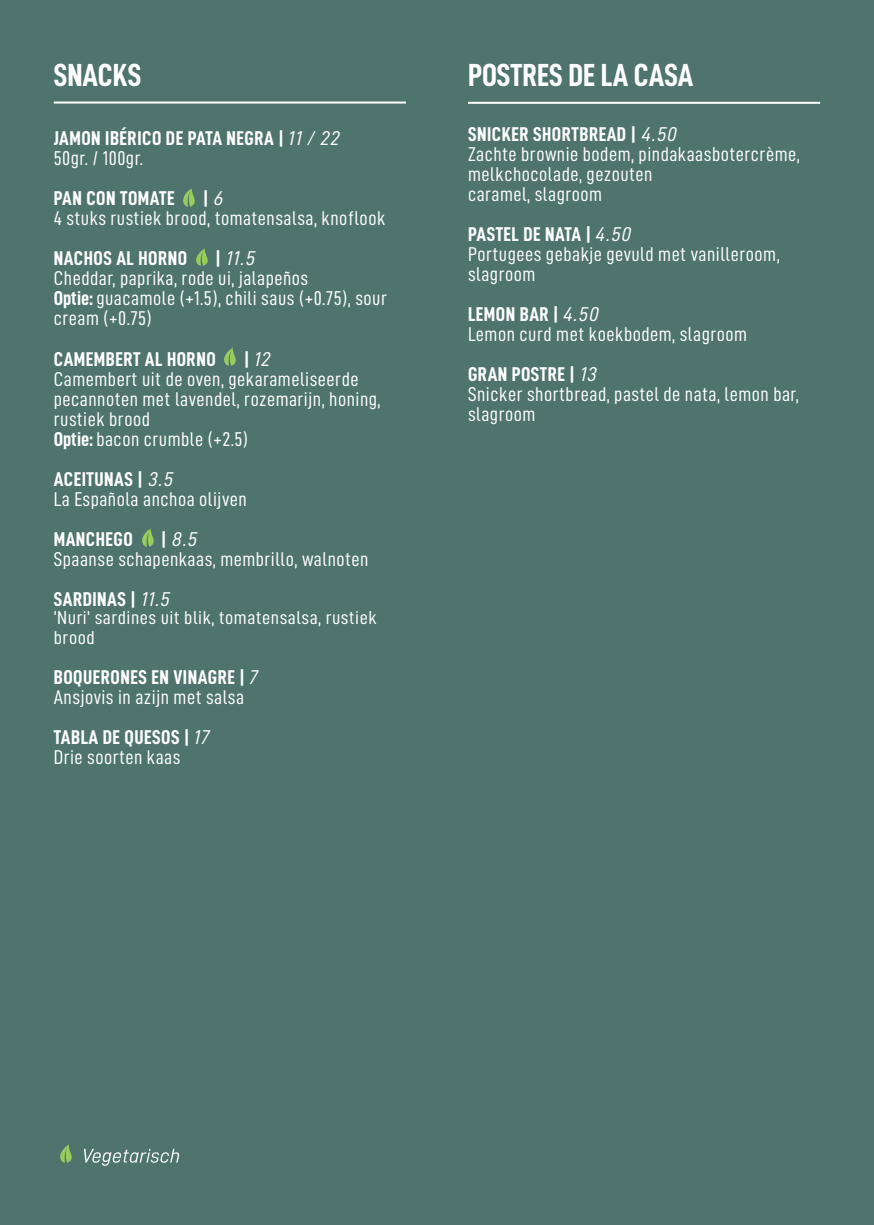
<style>
.page{position:relative;width:874px;height:1225px;background:#fff}
.page>*{position:absolute;margin:0;border:0;box-sizing:border-box;transform-origin:0 0}
.t1{font:32px "D DIN Condensed Bold";color:#fff}
.t2{font:20px/20px "D DIN Condensed";letter-spacing:.025em;color:#fff}
.t3{font:20px "D DIN Condensed Bold";letter-spacing:.025em;color:#fff}
.t4{font:20px "D DIN Italic";color:#fff}
.t5{font:18.8px/20px "D DIN Condensed";letter-spacing:.025em;color:#fff;scale:1.07 1}
.s1{font-family:"D DIN Italic"}
.s2{font-family:"D DIN Condensed Bold"}
</style>
<div class="page">
<div style="left:0;top:0;width:873px;height:1225px;background:#4e746d"></div>
<img style="left:61px;top:1144px;width:11px;height:18px">
<svg style="left:84px;top:1148px;width:95px;height:17px"></svg>
<img style="left:196px;top:249px;width:11px;height:16px">
<hr style="left:54px;top:102px;width:351px;height:2px;background:#fff">
<img style="left:183px;top:191px;width:11px;height:15px">
<img style="left:224px;top:351px;width:11px;height:15px">
<img style="left:142px;top:531px;width:11px;height:15px">
<hr style="left:468px;top:102px;width:351px;height:2px;background:#fff">
<h1 class="t1" style="left:54px;top:57px;width:89px">SNACKS</h1>
<p class="t3" style="left:54px;top:127px;width:287px">JAMON IBÉRICO DE PATA NEGRA | <span class="s1">11 / 22</span></p>
<p class="t2" style="left:54px;top:148px;width:91px">50gr. / 100gr.</p>
<p class="t3" style="left:54px;top:187px;width:122px">PAN CON TOMATE</p>
<p class="t3" style="left:203px;top:187px;width:22px">| <span class="s1">6</span></p>
<p class="t2" style="left:54px;top:208px;width:333px">4 stuks rustiek brood, tomatensalsa, knoflook</p>
<p class="t3" style="left:54px;top:247px;width:135px">NACHOS AL HORNO</p>
<p class="t4" style="left:215px;top:248px;width:41px"><span class="s2">|</span> 11.5</p>
<p class="t2" style="left:54px;top:268px;width:334px">Cheddar, paprika, rode ui, jalapeños<br><span class="s2">Optie:</span> guacamole (+1.5), chili saus (+0.75), sour cream (+0.75)</p>
<p class="t3" style="left:54px;top:347px;width:163px">CAMEMBERT AL HORNO</p>
<p class="t4" style="left:244px;top:348px;width:28px"><span class="s2">|</span>12</p>
<p class="t2" style="left:54px;top:368px;width:328px">Camembert uit de oven, gekarameliseerde pecannoten met lavendel, rozemarijn, honing, rustiek brood<br><span class="s2">Optie:</span> bacon crumble (+2.5)</p>
<p class="t3" style="left:54px;top:467px;width:121px">ACEITUNAS | <span class="s1">3.5</span></p>
<p class="t2" style="left:54px;top:488px;width:194px">La Española anchoa olijven</p>
<p class="t3" style="left:54px;top:527px;width:80px">MANCHEGO</p>
<p class="t4" style="left:161px;top:528px;width:38px"><span class="s2">|</span> 8.5</p>
<p class="t2" style="left:54px;top:548px;width:316px">Spaanse schapenkaas, membrillo, walnoten</p>
<p class="t3" style="left:54px;top:587px;width:118px">SARDINAS | <span class="s1">11.5</span></p>
<p class="t5" style="left:54px;top:607px;width:303px">‘Nuri’ sardines uit blik, tomatensalsa, rustiek brood</p>
<p class="t3" style="left:54px;top:666px;width:205px">BOQUERONES EN VINAGRE | <span class="s1">7</span></p>
<p class="t2" style="left:54px;top:687px;width:192px">Ansjovis in azijn met salsa</p>
<p class="t3" style="left:54px;top:726px;width:157px">TABLA DE QUESOS | <span class="s1">17</span></p>
<p class="t2" style="left:54px;top:747px;width:128px">Drie soorten kaas</p>
<h1 class="t1" style="left:468px;top:57px;width:227px">POSTRES DE LA CASA</h1>
<p class="t3" style="left:468px;top:123px;width:210px">SNICKER SHORTBREAD | <span class="s1">4.50</span></p>
<p class="t2" style="left:468px;top:144px;width:333px">Zachte brownie bodem, pindakaasbotercrème, melkchocolade, gezouten<br>caramel, slagroom</p>
<p class="t3" style="left:468px;top:223px;width:165px">PASTEL DE NATA | <span class="s1">4.50</span></p>
<p class="t2" style="left:468px;top:244px;width:313px">Portugees gebakje gevuld met vanilleroom, slagroom</p>
<p class="t3" style="left:468px;top:303px;width:132px">LEMON BAR | <span class="s1">4.50</span></p>
<p class="t2" style="left:468px;top:324px;width:280px">Lemon curd met koekbodem, slagroom</p>
<p class="t3" style="left:468px;top:363px;width:130px">GRAN POSTRE | <span class="s1">13</span></p>
<p class="t2" style="left:468px;top:384px;width:332px">Snicker shortbread, pastel de nata, lemon bar, slagroom</p>
</div>
